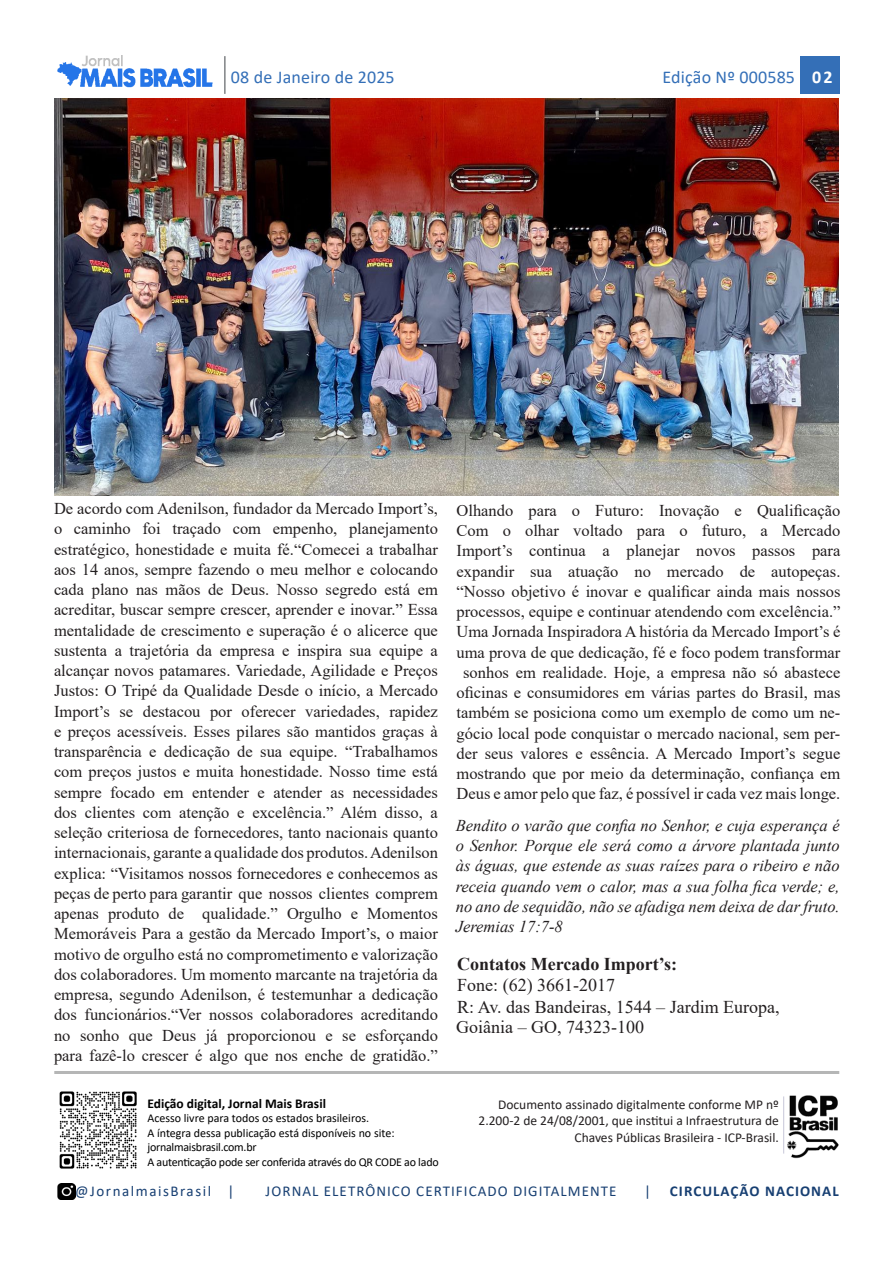
<style>
.page{position:relative;width:893px;height:1263px;background:#fff}
.page>*{position:absolute;margin:0;border:0;box-sizing:border-box;transform-origin:0 0}
.t1{font:18px/21px "Times New Roman";color:#231f20}
.t2{font:18px "Calibri";letter-spacing:.01em;color:#346fb7}
.t3{font:700 18px "Times New Roman";color:#231f20}
.t4{font:16.5px/20.2px "Times New Roman";color:#231f20;text-align:justify}
.t5{font:italic 16.5px/20.2px "Times New Roman";color:#231f20;text-align:justify}
.t6{font:15px "Calibri";letter-spacing:.07em;color:#173f72}
.t7{font:15px "Calibri";letter-spacing:.105em;color:#173f72}
.t8{font:700 15px "Calibri";letter-spacing:.07em;color:#173f72}
.t9{font:13.5px/16.2px "Calibri";color:#231f20;text-align:right}
.t10{font:700 13.5px "Calibri";color:#000}
.t11{font:12px/14.4px "Calibri";letter-spacing:-.01em;color:#000}
.s1{font-weight:700;color:#fff}
</style>
<div class="page">
<div style="left:800px;top:56px;width:40px;height:38px;background:#346fb7"></div>
<hr style="left:224px;top:56px;width:2px;height:38px;background:#808285">
<img style="left:57px;top:56px;width:156px;height:32px">
<img style="left:59px;top:1091px;width:78px;height:78px">
<img style="left:57px;top:1184px;width:18px;height:16px">
<hr style="left:54px;top:1071px;width:785px;height:3px;background:#b5b6b6">
<img style="left:783px;top:1095px;width:56px;height:64px">
<hr style="left:783px;top:1096px;width:1px;height:57px;background:#c7c7d9">
<img style="left:54px;top:99px;width:785px;height:396px">
<p class="t2" style="left:231px;top:65px;width:165px">08 de Janeiro de 2025</p>
<p class="t2" style="left:663px;top:65px;width:172px">Edição Nº 000585 <span class="s1">02</span></p>
<p class="t4" style="left:54px;top:498px;width:385px">De acordo com Adenilson, fundador da Mercado Import’s, o caminho foi traçado com empenho, planejamento estratégico, honestidade e muita fé.“Comecei a trabalhar aos 14 anos, sempre fazendo o meu melhor e colocando cada plano nas mãos de Deus. Nosso segredo está em acreditar, buscar sempre crescer, aprender e inovar.” Essa mentalidade de crescimento e superação é o alicerce que sustenta a trajetória da empresa e inspira sua equipe a alcançar novos patamares. Variedade, Agilidade e Preços Justos: O Tripé da Qualidade Desde o início, a Mercado Import’s se destacou por oferecer variedades, rapidez e preços acessíveis. Esses pilares são mantidos graças à transparência e dedicação de sua equipe. “Trabalhamos com preços justos e muita honestidade. Nosso time está sempre focado em entender e atender as necessidades dos clientes com atenção e excelência.” Além disso, a seleção criteriosa de fornecedores, tanto nacionais quanto internacionais, garante a qualidade dos produtos. Adenilson explica: “Visitamos nossos fornecedores e conhecemos as peças de perto para garantir que nossos clientes comprem apenas produto de qualidade.” Orgulho e Momentos Memoráveis Para a gestão da Mercado Import’s, o maior motivo de orgulho está no comprometimento e valorização dos colaboradores. Um momento marcante na trajetória da empresa, segundo Adenilson, é testemunhar a dedicação dos funcionários.“Ver nossos colaboradores acreditando no sonho que Deus já proporcionou e se esforçando para fazê-lo crescer é algo que nos enche de gratidão.”</p>
<p class="t4" style="left:456px;top:500px;width:385px;text-align:center">Olhando para o Futuro: Inovação e Qualificação Com o olhar voltado para o futuro, a Mercado Import’s continua a planejar novos passos para expandir sua atuação no mercado de autopeças. “Nosso objetivo é inovar e qualificar ainda mais nossos processos, equipe e continuar atendendo com excelência.” Uma Jornada Inspiradora A história da Mercado Import’s é uma prova de que dedicação, fé e foco podem transformar sonhos em realidade. Hoje, a empresa não só abastece oficinas e consumidores em várias partes do Brasil, mas também se posiciona como um exemplo de como um ne&shy;gócio local pode conquistar o mercado nacional, sem per&shy;der seus valores e essência. A Mercado Import’s segue mostrando que por meio da determinação, confiança em Deus e amor pelo que faz, é possível ir cada vez mais longe.</p>
<p class="t5" style="left:456px;top:815px;width:385px">Bendito o varão que confia no Senhor, e cuja esperança é o Senhor. Porque ele será como a árvore plantada junto às águas, que estende as suas raízes para o ribeiro e não receia quando vem o calor, mas a sua folha fica verde; e, no ano de sequidão, não se afadiga nem deixa de dar fruto.<br>Jeremias 17:7-8</p>
<p class="t3" style="left:457px;top:950px;width:221px">Contatos Mercado Import’s:</p>
<p class="t1" style="left:456px;top:974px;width:325px">Fone: (62) 3661-2017<br>R: Av. das Bandeiras, 1544 – Jardim Europa,<br>Goiânia – GO, 74323-100</p>
<p class="t10" style="left:147px;top:1094px;width:180px">Edição digital, Jornal Mais Brasil</p>
<p class="t11" style="left:147px;top:1111px;width:293px">Acesso livre para todos os estados brasileiros.<br>A íntegra dessa publicação está disponíveis no site: jornalmaisbrasil.com.br<br>A autenticação pode ser conferida através do QR CODE ao lado</p>
<p class="t9" style="left:479px;top:1096px;width:302px">Documento assinado digitalmente conforme MP nº<br>2.200-2 de 24/08/2001, que institui a Infraestrutura de<br>Chaves Públicas Brasileira - ICP-Brasil.</p>
<p class="t7" style="left:75px;top:1181px;width:161px">@JornalmaisBrasil |</p>
<p class="t6" style="left:266px;top:1181px;width:352px">JORNAL ELETRÔNICO CERTIFICADO DIGITALMENTE</p>
<p class="t6" style="left:644px;top:1181px;width:8px">|</p>
<p class="t8" style="left:670px;top:1181px;width:170px">CIRCULAÇÃO NACIONAL</p>
</div>
